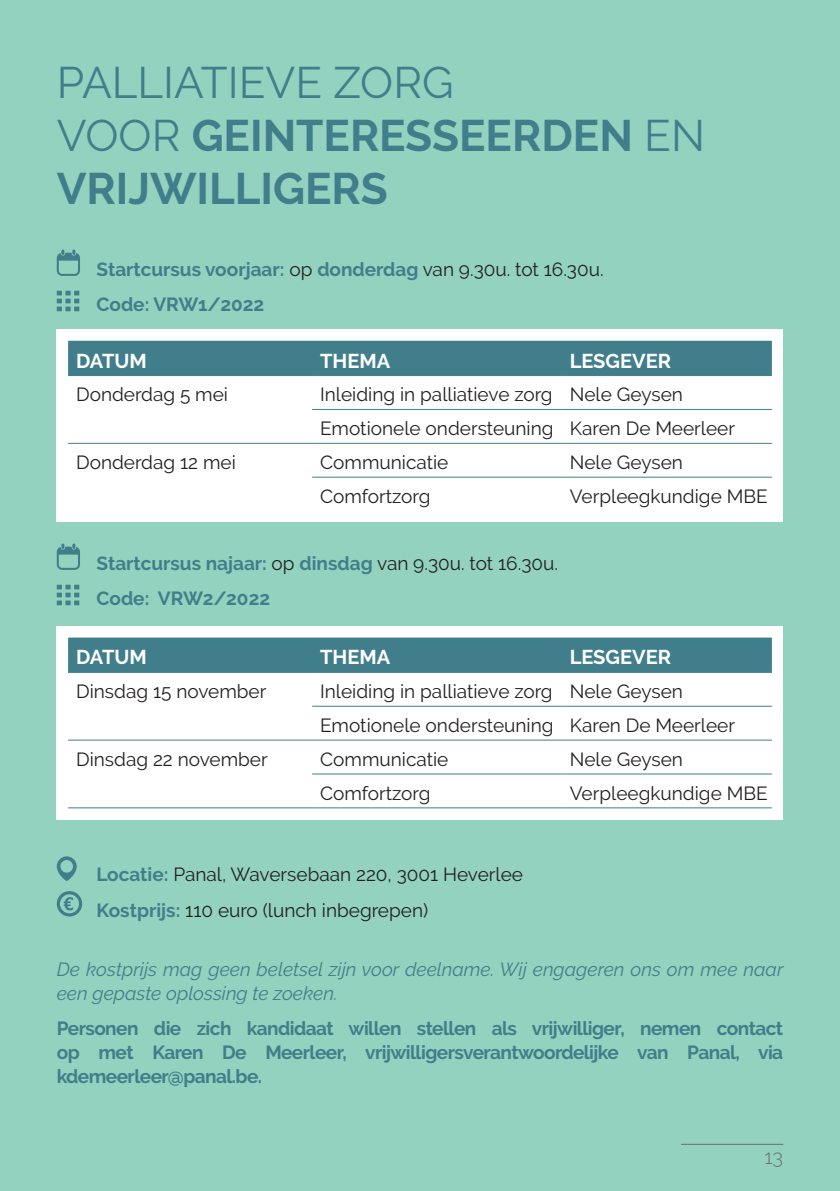
<style>
.page{position:relative;width:840px;height:1191px;background:#fff}
.page>*{position:absolute;margin:0;border:0;box-sizing:border-box;transform-origin:0 0}
.t1{font:700 44px/52.8px "Raleway";color:#417e8b}
.t2{font:700 20px "Raleway";color:#fff}
.t3{font:300 20px "Raleway";color:#6c6d70}
.t4{font:19px/33.8px "Raleway";color:#231f20}
.t5{font:700 19px/35.4px "Raleway";color:#417e8b}
.t6{font:italic 19px/24px "Raleway";color:#417e8b}
.s1{font-weight:400}
.s2{font-weight:400;color:#231f20}
.s3{font-weight:700;color:#417e8b}
</style>
<div class="page">
<div style="left:0;top:0;width:839px;height:1191px;background:#93d2bf"></div>
<hr style="left:680px;top:1144px;width:102px;height:1px;background:#6c6d70">
<div style="left:57px;top:329px;width:725px;height:193px;background:#fff"></div>
<div style="left:68px;top:341px;width:703px;height:34px;background:#417e8b"></div>
<hr style="left:68px;top:375px;width:244px;height:1px;background:#417e8b">
<hr style="left:312px;top:375px;width:249px;height:1px;background:#417e8b">
<hr style="left:561px;top:375px;width:210px;height:1px;background:#417e8b">
<hr style="left:312px;top:409px;width:249px;height:1px;background:#417e8b">
<hr style="left:561px;top:409px;width:210px;height:1px;background:#417e8b">
<hr style="left:68px;top:443px;width:244px;height:1px;background:#417e8b">
<hr style="left:312px;top:443px;width:249px;height:1px;background:#417e8b">
<hr style="left:561px;top:443px;width:210px;height:1px;background:#417e8b">
<hr style="left:312px;top:477px;width:249px;height:1px;background:#417e8b">
<hr style="left:561px;top:477px;width:210px;height:1px;background:#417e8b">
<div style="left:57px;top:626px;width:725px;height:193px;background:#fff"></div>
<div style="left:68px;top:637px;width:703px;height:35px;background:#417e8b"></div>
<hr style="left:68px;top:672px;width:244px;height:1px;background:#417e8b">
<hr style="left:312px;top:672px;width:249px;height:1px;background:#417e8b">
<hr style="left:561px;top:672px;width:210px;height:1px;background:#417e8b">
<hr style="left:312px;top:706px;width:249px;height:1px;background:#417e8b">
<hr style="left:561px;top:706px;width:210px;height:1px;background:#417e8b">
<hr style="left:68px;top:740px;width:244px;height:1px;background:#417e8b">
<hr style="left:312px;top:740px;width:249px;height:1px;background:#417e8b">
<hr style="left:561px;top:740px;width:210px;height:1px;background:#417e8b">
<hr style="left:312px;top:773px;width:249px;height:1px;background:#417e8b">
<hr style="left:561px;top:773px;width:210px;height:1px;background:#417e8b">
<hr style="left:68px;top:807px;width:244px;height:1px;background:#417e8b">
<hr style="left:312px;top:807px;width:249px;height:1px;background:#417e8b">
<hr style="left:561px;top:807px;width:210px;height:1px;background:#417e8b">
<svg style="left:57px;top:249px;width:23px;height:27px"></svg>
<svg style="left:57px;top:291px;width:22px;height:20px"></svg>
<svg style="left:57px;top:543px;width:23px;height:27px"></svg>
<svg style="left:57px;top:585px;width:22px;height:20px"></svg>
<svg style="left:57px;top:856px;width:20px;height:25px"></svg>
<svg style="left:57px;top:891px;width:25px;height:25px"></svg>
<h1 class="t1" style="left:57px;top:56px;width:649px"><span class="s1">PALLIATIEVE ZORG<br>VOOR</span> GEINTERESSEERDEN <span class="s1">EN<br></span>VRIJWILLIGERS</h1>
<p class="t5" style="left:96px;top:252px;width:508px">Startcursus voorjaar: <span class="s2">op</span> donderdag <span class="s2">van 9.30u. tot 16.30u.<br></span>Code: VRW1/2022</p>
<p class="t2" style="left:76px;top:349px;width:72px">DATUM</p>
<p class="t2" style="left:320px;top:349px;width:72px">THEMA</p>
<p class="t2" style="left:569px;top:349px;width:103px">LESGEVER</p>
<p class="t4" style="left:76px;top:378px;width:153px">Donderdag 5 mei</p>
<p class="t4" style="left:320px;top:378px;width:416px">Inleiding in palliatieve zorg Nele Geysen<br>Emotionele ondersteuning Karen De Meerleer</p>
<p class="t4" style="left:76px;top:445px;width:161px">Donderdag 12 mei</p>
<p class="t4" style="left:320px;top:445px;width:130px">Communicatie</p>
<p class="t4" style="left:569px;top:445px;width:114px">Nele Geysen</p>
<p class="t4" style="left:320px;top:479px;width:112px">Comfortzorg</p>
<p class="t4" style="left:569px;top:479px;width:199px">Verpleegkundige MBE</p>
<p class="t5" style="left:96px;top:545px;width:463px">Startcursus najaar: <span class="s2">op</span> dinsdag <span class="s2">van 9.30u. tot 16.30u.<br></span>Code: VRW2/2022</p>
<p class="t2" style="left:76px;top:646px;width:72px">DATUM</p>
<p class="t2" style="left:320px;top:646px;width:72px">THEMA</p>
<p class="t2" style="left:569px;top:646px;width:103px">LESGEVER</p>
<p class="t4" style="left:76px;top:674px;width:192px">Dinsdag 15 november</p>
<p class="t4" style="left:320px;top:674px;width:416px">Inleiding in palliatieve zorg Nele Geysen<br>Emotionele ondersteuning Karen De Meerleer</p>
<p class="t4" style="left:76px;top:742px;width:193px">Dinsdag 22 november</p>
<p class="t4" style="left:320px;top:742px;width:130px">Communicatie</p>
<p class="t4" style="left:569px;top:742px;width:114px">Nele Geysen</p>
<p class="t4" style="left:320px;top:776px;width:112px">Comfortzorg</p>
<p class="t4" style="left:569px;top:776px;width:199px">Verpleegkundige MBE</p>
<p class="t4" style="left:96px;top:856px;width:428px;line-height:35.4px"><span class="s3">Locatie:</span> Panal, Waversebaan 220, 3001 Heverlee<br><span class="s3">Kostprijs:</span> 110 euro (lunch inbegrepen)</p>
<p class="t6" style="left:57px;top:957px;width:727px">De kostprijs mag geen beletsel zijn voor deelname. Wij engageren ons om mee naar een gepaste oplossing te zoeken.</p>
<p class="t5" style="left:57px;top:1016px;width:727px;line-height:24px;text-align:justify">Personen die zich kandidaat willen stellen als vrijwilliger, nemen contact op met Karen De Meerleer, vrijwilligersverantwoordelijke van Panal, via kdemeerleer@panal.be.</p>
<p class="t3" style="left:764px;top:1145px;width:20px">13</p>
</div>
